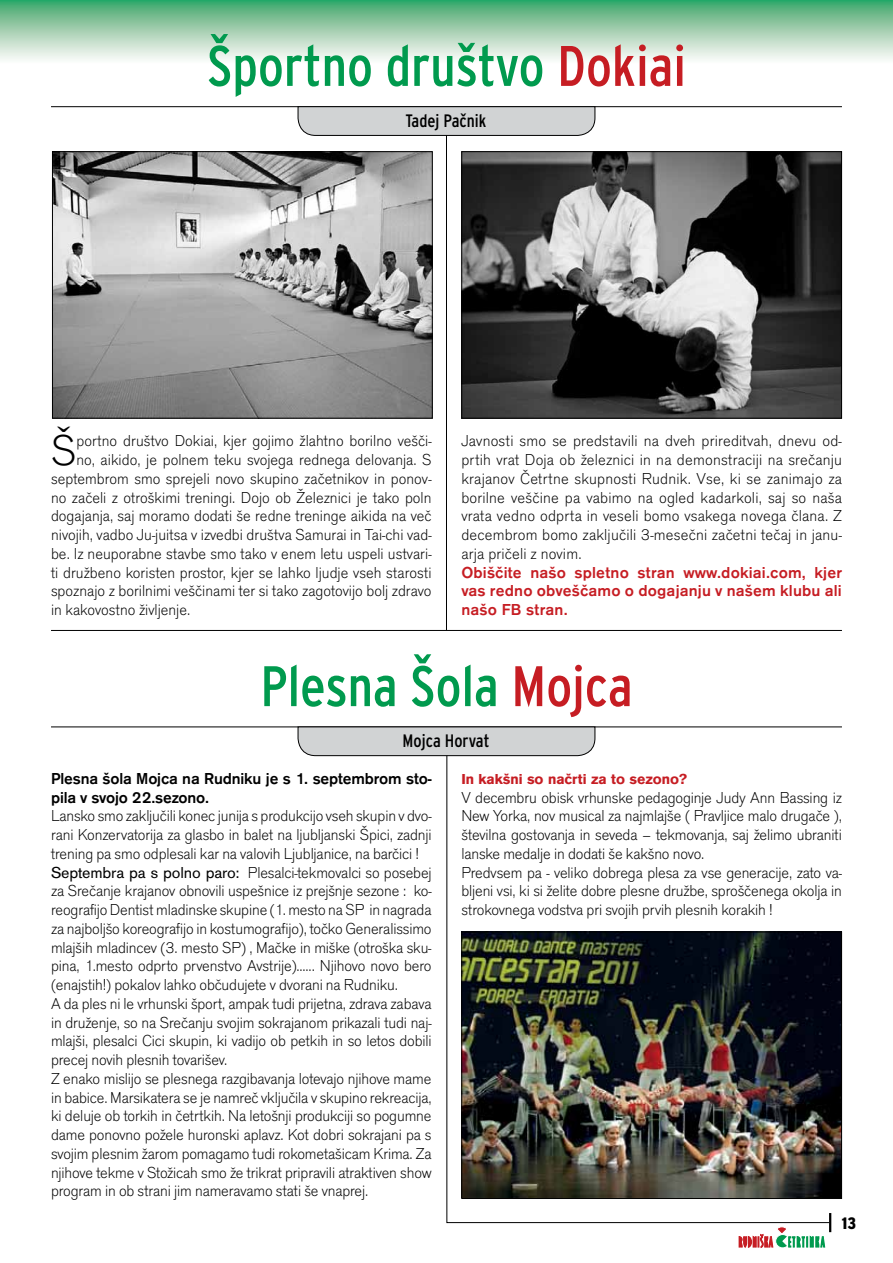
<style>
.page{position:relative;width:893px;height:1263px;background:#fff}
.page>*{position:absolute;margin:0;border:0;box-sizing:border-box;transform-origin:0 0}
.t1{font:57px "Interstate Cond";color:#009a4e}
.t2{font:44.55px "Accius TEE Ligh";color:#000}
.t3{font:18px "Interstate Cond";color:#000}
.t4{font:16.5px/18.8px "Accius TEE Ligh";letter-spacing:-.01em;color:#000}
.t5{font:500 16.5px/18.8px "Accius TEE";letter-spacing:.01em;color:#c61d23;text-align:justify}
.t6{font:500 16.5px/18.8px "Accius TEE";letter-spacing:-.01em;color:#000}
.t7{font:900 16.5px "Interstate Cond";color:#000}
.t8{font:700 15px "Accius TEE";color:#c61d23}
.s1{color:#c61d23}
.s2{font-family:"Accius TEE"}
</style>
<div class="page">
<svg style="left:0;top:0;width:893px;height:59px;background:#9cceae"></svg>
<svg style="left:739px;top:1213px;width:92px;height:35px"></svg>
<hr style="left:51px;top:106px;width:791px;height:1px;background:#000">
<hr style="left:51px;top:726px;width:791px;height:1px;background:#000">
<svg style="left:446px;top:756px;width:384px;height:467px"></svg>
<svg style="left:297px;top:106px;width:299px;height:30px;background:#c2c4c4"></svg>
<svg style="left:297px;top:726px;width:299px;height:30px;background:#c2c4c5"></svg>
<img style="left:54px;top:153px;width:377px;height:263px">
<div style="left:52px;top:151px;width:381px;height:267px;border:1px solid #000"></div>
<img style="left:463px;top:153px;width:377px;height:263px">
<div style="left:461px;top:151px;width:381px;height:267px;border:1px solid #000"></div>
<img style="left:463px;top:934px;width:377px;height:263px">
<div style="left:461px;top:932px;width:381px;height:267px;border:1px solid #000"></div>
<hr style="left:446px;top:135px;width:1px;height:495px;background:#000">
<hr style="left:51px;top:630px;width:791px;height:1px;background:#000">
<h1 class="t1" style="left:207px;top:34px;width:480px">©portno druπtvo <span class="s1">Dokiai</span></h1>
<p class="t3" style="left:405px;top:110px;width:83px">Tadej PaËnik</p>
<h2 class="t2" style="left:51px;top:426px;width:27px">Š</h2>
<p class="t4" style="left:76px;top:432px;width:357px">portno društvo Dokiai, kjer gojimo žlahtno borilno vešči-</p>
<p class="t4" style="left:76px;top:450px;width:357px">no, aikido, je polnem teku svojega rednega delovanja. S</p>
<p class="t4" style="left:51px;top:469px;width:382px">septembrom smo sprejeli novo skupino začetnikov in ponov-</p>
<p class="t4" style="left:51px;top:488px;width:382px">no začeli z otroškimi treningi. Dojo ob Železnici je tako poln</p>
<p class="t4" style="left:51px;top:507px;width:382px">dogajanja, saj moramo dodati še redne treninge aikida na več</p>
<p class="t4" style="left:51px;top:525px;width:382px">nivojih, vadbo Ju-juitsa v izvedbi društva Samurai in Tai-chi vad-</p>
<p class="t4" style="left:51px;top:544px;width:382px">be. Iz neuporabne stavbe smo tako v enem letu uspeli ustvari-</p>
<p class="t4" style="left:51px;top:563px;width:382px">ti družbeno koristen prostor, kjer se lahko ljudje vseh starosti</p>
<p class="t4" style="left:51px;top:582px;width:382px">spoznajo z borilnimi veščinami ter si tako zagotovijo bolj zdravo</p>
<p class="t4" style="left:51px;top:600px;width:141px">in kakovostno življenje.</p>
<p class="t4" style="left:461px;top:432px;width:382px;text-align:justify">Javnosti smo se predstavili na dveh prireditvah, dnevu od&shy;prtih vrat Doja ob železnici in na demonstraciji na srečanju krajanov Četrtne skupnosti Rudnik. Vse, ki se zanimajo za borilne veščine pa vabimo na ogled kadarkoli, saj so naša vrata vedno odprta in veseli bomo vsakega novega člana. Z decembrom bomo zaključili 3-mesečni začetni tečaj in janu&shy;arja pričeli z novim.</p>
<p class="t5" style="left:461px;top:563px;width:382px">Obiščite našo spletno stran www.dokiai.com, kjer vas redno obveščamo o dogajanju v našem klubu ali našo FB stran.</p>
<h1 class="t1" style="left:260px;top:654px;width:374px">Plesna ©ola <span class="s1">Mojca</span></h1>
<p class="t3" style="left:402px;top:730px;width:89px">Mojca Horvat</p>
<p class="t6" style="left:51px;top:769px;width:382px">Plesna šola Mojca na Rudniku je s 1. septembrom sto&shy;pila v svojo 22.sezono.</p>
<p class="t4" style="left:51px;top:807px;width:382px">Lansko smo zaključili konec junija s produkcijo vseh skupin v dvo&shy;rani Konzervatorija za glasbo in balet na ljubljanski Špici, zadnji trening pa smo odplesali kar na valovih Ljubljanice, na barčici !<br><span class="s2">Septembra pa s polno paro:</span> Plesalci-tekmovalci so posebej za Srečanje krajanov obnovili uspešnice iz prejšnje sezone : ko&shy;reografijo Dentist mladinske skupine (1. mesto na SP in nagrada za najboljšo koreografijo in kostumografijo), točko Generalissimo mlajših mladincev (3. mesto SP) , Mačke in miške (otroška sku&shy;pina, 1.mesto odprto prvenstvo Avstrije)...... Njihovo novo bero (enajstih!) pokalov lahko občudujete v dvorani na Rudniku.<br>A da ples ni le vrhunski šport, ampak tudi prijetna, zdrava zabava in druženje, so na Srečanju svojim sokrajanom prikazali tudi naj&shy;mlajši, plesalci Cici skupin, ki vadijo ob petkih in so letos dobili precej novih plesnih tovarišev.<br>Z enako mislijo se plesnega razgibavanja lotevajo njihove mame in babice. Marsikatera se je namreč vključila v skupino rekreacija, ki deluje ob torkih in četrtkih. Na letošnji produkciji so pogumne dame ponovno požele huronski aplavz. Kot dobri sokrajani pa s svojim plesnim žarom pomagamo tudi rokometašicam Krima. Za njihove tekme v Stožicah smo že trikrat pripravili atraktiven show program in ob strani jim nameravamo stati še vnaprej.</p>
<p class="t8" style="left:461px;top:770px;width:227px">In kakšni so načrti za to sezono?</p>
<p class="t4" style="left:461px;top:788px;width:382px">V decembru obisk vrhunske pedagoginje Judy Ann Bassing iz New Yorka, nov musical za najmlajše ( Pravljice malo drugače ), številna gostovanja in seveda – tekmovanja, saj želimo ubraniti lanske medalje in dodati še kakšno novo.<br>Predvsem pa - veliko dobrega plesa za vse generacije, zato va&shy;bljeni vsi, ki si želite dobre plesne družbe, sproščenega okolja in strokovnega vodstva pri svojih prvih plesnih korakih !</p>
<p class="t7" style="left:842px;top:1214px;width:16px">13</p>
</div>
